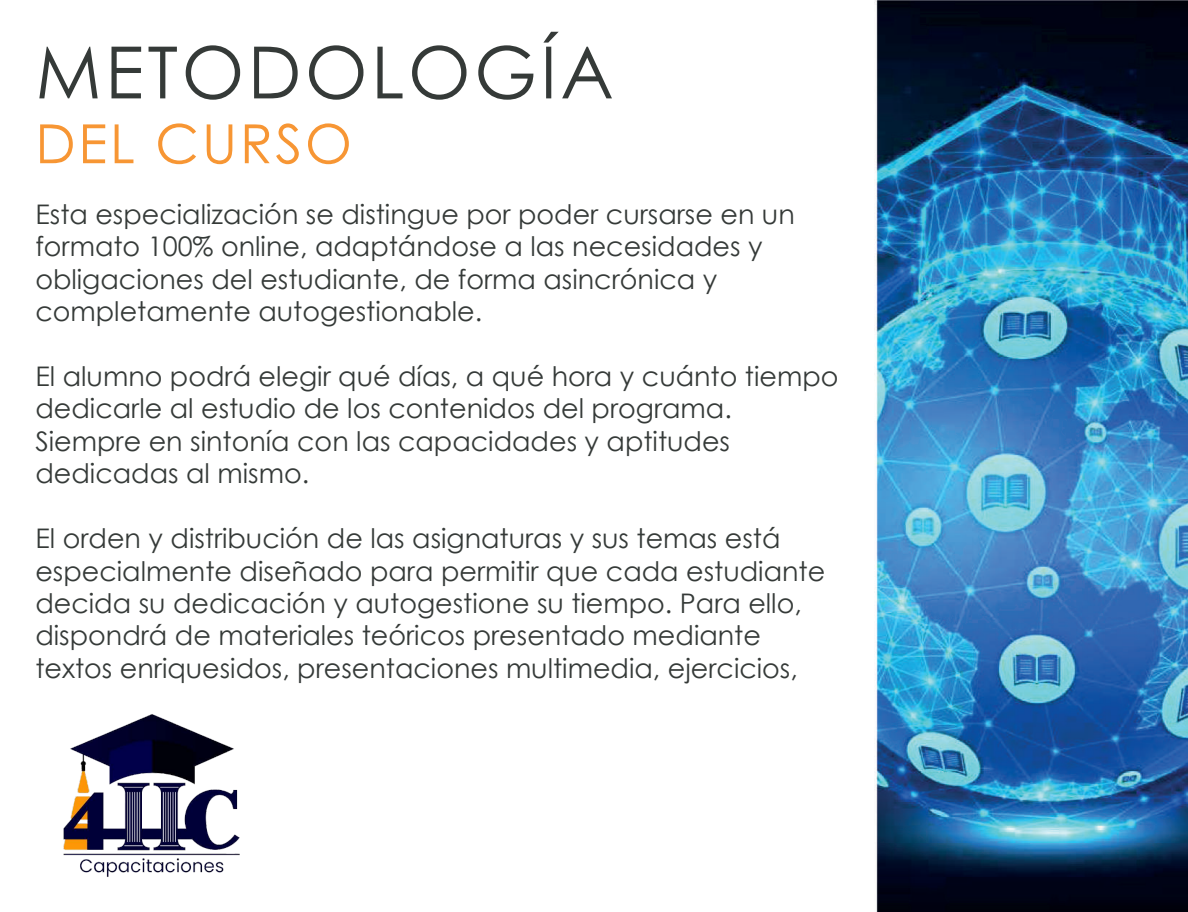
<style>
.page{position:relative;width:1188px;height:912px;background:#fff}
.page>*{position:absolute;margin:0;border:0;box-sizing:border-box;transform-origin:0 0}
.t1{font:72px "Century Gothic";letter-spacing:.05em;color:#353a38}
.t2{font:54px "Century Gothic";letter-spacing:.05em;color:#f79634}
.t3{font:27px/32.4px "Century Gothic";color:#353a38}
</style>
<div class="page">
<img style="left:63px;top:714px;width:177px;height:163px">
<img style="left:874px;top:0;width:314px;height:912px">
<h1 class="t1" style="left:35px;top:22px;width:580px">METODOLOGÍA</h1>
<h2 class="t2" style="left:35px;top:106px;width:318px">DEL CURSO</h2>
<p class="t3" style="left:35px;top:198px;width:761px">Esta especialización se distingue por poder cursarse en un formato 100% online, adaptándose a las necesidades y obligaciones del estudiante, de forma asincrónica y completamente autogestionable.</p>
<p class="t3" style="left:35px;top:360px;width:805px">El alumno podrá elegir qué días, a qué hora y cuánto tiempo dedicarle al estudio de los contenidos del programa.<br>Siempre en sintonía con las capacidades y aptitudes dedicadas al mismo.</p>
<p class="t3" style="left:35px;top:522px;width:791px">El orden y distribución de las asignaturas y sus temas está especialmente diseñado para permitir que cada estudiante decida su dedicación y autogestione su tiempo. Para ello, dispondrá de materiales teóricos presentado mediante textos enriquesidos, presentaciones multimedia, ejercicios,</p>
</div>
